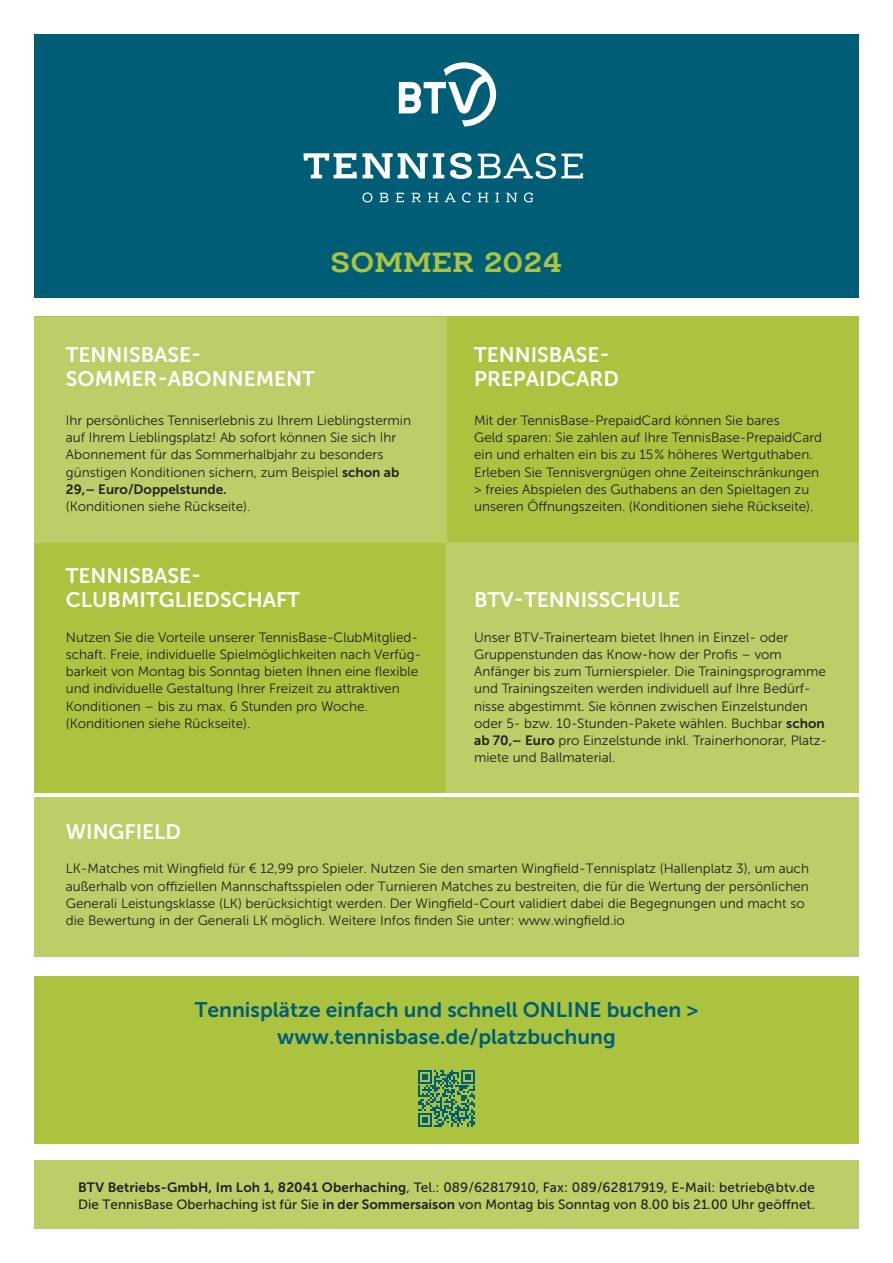
<style>
.page{position:relative;width:893px;height:1263px;background:#fff}
.page>*{position:absolute;margin:0;border:0;box-sizing:border-box;transform-origin:0 0}
.t1{font:700 30px "Ernestine Pro";letter-spacing:.005em;color:#abc33f}
.t2{font:21px/24px "Museo Sans 700";color:#fff}
.t3{font:21px/27px "Museo Sans 700";color:#005d76;text-align:center}
.t4{font:13.5px/17.2px "Museo Sans 300";color:#231f20}
.t5{font:13.5px/17.2px "Museo Sans 500";color:#231f20}
.t6{font:13.5px "Museo Sans 700";color:#231f20}
.s1{font-family:"Museo Sans 700"}
</style>
<div class="page">
<div style="left:34px;top:317px;width:825px;height:476px;background:#abc33f"></div>
<div style="left:34px;top:976px;width:825px;height:168px;background:#abc33f"></div>
<div style="left:34px;top:317px;width:412px;height:225px;background:#bbce67"></div>
<div style="left:446px;top:542px;width:413px;height:251px;background:#bbce67"></div>
<div style="left:34px;top:797px;width:825px;height:160px;background:#bbce67"></div>
<div style="left:34px;top:34px;width:825px;height:264px;background:#005d76"></div>
<svg style="left:399px;top:62px;width:97px;height:64px"></svg>
<svg style="left:303px;top:153px;width:141px;height:25px"></svg>
<svg style="left:450px;top:153px;width:22px;height:26px"></svg>
<svg style="left:478px;top:153px;width:105px;height:26px"></svg>
<svg style="left:362px;top:192px;width:10px;height:10px"></svg>
<svg style="left:379px;top:193px;width:9px;height:9px"></svg>
<svg style="left:396px;top:193px;width:8px;height:9px"></svg>
<svg style="left:412px;top:193px;width:9px;height:9px"></svg>
<svg style="left:428px;top:193px;width:10px;height:9px"></svg>
<svg style="left:445px;top:193px;width:11px;height:9px"></svg>
<svg style="left:462px;top:192px;width:9px;height:10px"></svg>
<svg style="left:478px;top:193px;width:10px;height:9px"></svg>
<svg style="left:495px;top:193px;width:4px;height:9px"></svg>
<svg style="left:506px;top:193px;width:11px;height:9px"></svg>
<svg style="left:524px;top:192px;width:9px;height:10px"></svg>
<div style="left:34px;top:1161px;width:825px;height:68px;background:#bbce67"></div>
<svg style="left:418px;top:1070px;width:57px;height:56px"></svg>
<h1 class="t1" style="left:330px;top:243px;width:234px">SOMMER 2024</h1>
<h2 class="t2" style="left:66px;top:343px;width:250px">TENNISBASE-<br>SOMMER-ABONNEMENT</h2>
<p class="t4" style="left:66px;top:412px;width:347px">Ihr persönliches Tenniserlebnis zu Ihrem Lieblingstermin auf Ihrem Lieblingsplatz! Ab sofort können Sie sich Ihr Abonnement für das Sommerhalbjahr zu besonders günstigen Konditionen sichern, zum Beispiel <span class="s1">schon ab</span></p>
<p class="t6" style="left:66px;top:482px;width:162px">29,– Euro/Doppelstunde.</p>
<p class="t4" style="left:66px;top:498px;width:186px">(Konditionen siehe Rückseite).</p>
<h2 class="t2" style="left:66px;top:564px;width:236px">TENNISBASE-<br>CLUBMITGLIEDSCHAFT</h2>
<p class="t4" style="left:66px;top:628px;width:357px">Nutzen Sie die Vorteile unserer TennisBase-ClubMitglied&shy;schaft. Freie, individuelle Spielmöglichkeiten nach Verfüg&shy;barkeit von Montag bis Sonntag bieten Ihnen eine flexible und individuelle Gestaltung Ihrer Freizeit zu attraktiven Konditionen – bis zu max. 6 Stunden pro Woche. (Konditionen siehe Rückseite).</p>
<h2 class="t2" style="left:474px;top:343px;width:146px">TENNISBASE-<br>PREPAIDCARD</h2>
<p class="t4" style="left:474px;top:412px;width:349px">Mit der TennisBase-PrepaidCard können Sie bares<br>Geld sparen: Sie zahlen auf Ihre TennisBase-PrepaidCard ein und erhalten ein bis zu 15% höheres Wertguthaben.<br>Erleben Sie Tennisvergnügen ohne Zeiteinschränkungen &gt; freies Abspielen des Guthabens an den Spieltagen zu unseren Öffnungszeiten. (Konditionen siehe Rückseite).</p>
<h2 class="t2" style="left:474px;top:588px;width:208px">BTV-TENNISSCHULE</h2>
<p class="t4" style="left:474px;top:628px;width:354px">Unser BTV-Trainerteam bietet Ihnen in Einzel- oder Gruppenstunden das Know-how der Profis – vom Anfänger bis zum Turnierspieler. Die Trainingsprogramme und Trainingszeiten werden individuell auf Ihre Bedürf&shy;nisse abgestimmt. Sie können zwischen Einzelstunden oder 5- bzw. 10-Stunden-Pakete wählen. Buchbar <span class="s1">schon ab 70,– Euro</span> pro Einzelstunde inkl. Trainerhonorar, Platz&shy;miete und Ballmaterial.</p>
<h2 class="t2" style="left:66px;top:819px;width:117px">WINGFIELD</h2>
<p class="t4" style="left:66px;top:860px;width:745px">LK-Matches mit Wingfield für € 12,99 pro Spieler. Nutzen Sie den smarten Wingfield-Tennisplatz (Hallenplatz 3), um auch außerhalb von offiziellen Mannschaftsspielen oder Turnieren Matches zu bestreiten, die für die Wertung der persönlichen Generali Leistungsklasse (LK) berücksichtigt werden. Der Wingfield-Court validiert dabei die Begegnungen und macht so die Bewertung in der Generali LK möglich. Weitere Infos finden Sie unter: www.wingfield.io</p>
<h2 class="t3" style="left:195px;top:997px;width:505px">Tennisplätze einfach und schnell ONLINE buchen &gt; www.tennisbase.de/platzbuchung</h2>
<p class="t5" style="left:78px;top:1178px;width:738px"><span class="s1">BTV Betriebs-GmbH, Im Loh 1, 82041 Oberhaching</span>, Tel.: 089/62817910, Fax: 089/62817919, E-Mail: betrieb@btv.de<br>Die TennisBase Oberhaching ist für Sie <span class="s1">in der Sommersaison</span> von Montag bis Sonntag von 8.00 bis 21.00 Uhr geöffnet.</p>
</div>
